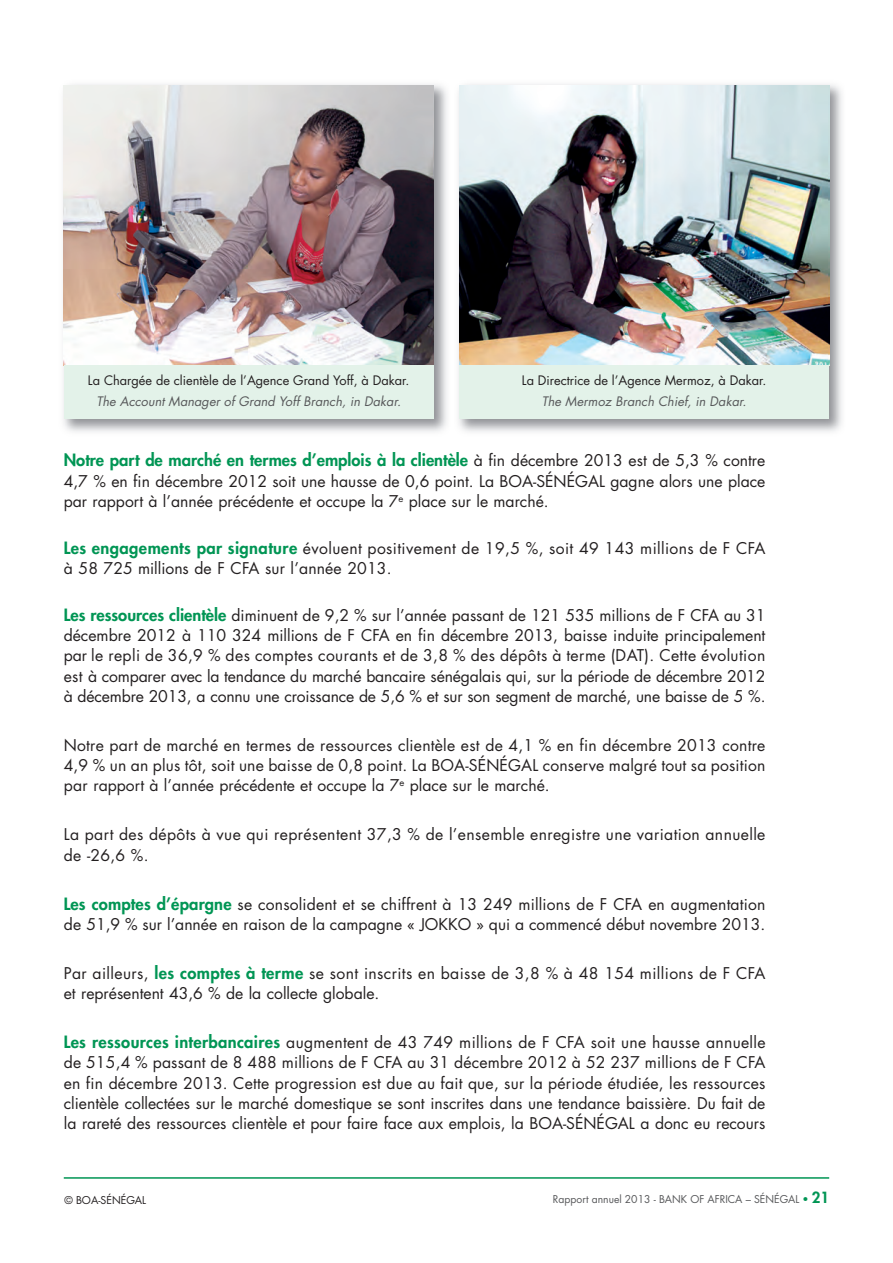
<style>
.page{position:relative;width:893px;height:1263px;background:#fff}
.page>*{position:absolute;margin:0;border:0;box-sizing:border-box;transform-origin:0 0}
.t1{font:800 16.5px "Futura";color:#009554}
.t2{font:15.75px/20.2px "Futura";color:#231f20;text-align:justify}
.t3{font:15.75px/20.2px "Futura";letter-spacing:.025em;color:#231f20}
.t4{font:12.75px "Futura";color:#231f20}
.t5{font:italic 12.75px "Futura";letter-spacing:.005em;color:#57585a}
.t6{font:10.5px "Futura";color:#57585a}
.t7{font:10.5px "Futura";color:#231f20}
.s1{font-weight:400;font-size:15.75px;color:#231f20}
.s2{font-weight:800;font-size:16.5px;color:#009554}
.s3{color:#009554}
.s4{font-weight:800;font-size:15px;color:#009554}
</style>
<div class="page">
<hr style="left:64px;top:1177px;width:765px;height:2px;background:#009554">
<img style="left:63px;top:84px;width:779px;height:348px">
<img style="left:64px;top:85px;width:370px;height:280px">
<div style="left:64px;top:365px;width:370px;height:54px;background:#e3f2e9"></div>
<img style="left:453px;top:84px;width:1px;height:348px">
<img style="left:459px;top:85px;width:370px;height:280px">
<div style="left:459px;top:365px;width:370px;height:54px;background:#e3f2e9"></div>
<p class="t4" style="left:88px;top:375px;width:323px">La Chargée de clientèle de l’Agence Grand Yoff, à Dakar.</p>
<p class="t5" style="left:96px;top:396px;width:306px">The Account Manager of Grand Yoff Branch, in Dakar.</p>
<p class="t4" style="left:522px;top:375px;width:246px">La Directrice de l’Agence Mermoz, à Dakar.</p>
<p class="t5" style="left:542px;top:396px;width:206px">The Mermoz Branch Chief, in Dakar.</p>
<p class="t1" style="left:64px;top:452px;width:703px">Notre part de marché en termes d’emplois à la clientèle <span class="s1">à fin décembre 2013 est de 5,3 % contre</span></p>
<p class="t2" style="left:64px;top:472px;width:703px">4,7 % en fin décembre 2012 soit une hausse de 0,6 point. La BOA-SÉNÉGAL gagne alors une place par rapport à l’année précédente et occupe la 7<sup>e</sup> place sur le marché.</p>
<p class="t3" style="left:64px;top:539px;width:703px"><span class="s2">Les engagements par signature</span> évoluent positivement de 19,5 %, soit 49 143 millions de F CFA à 58 725 millions de F CFA sur l’année 2013.</p>
<p class="t2" style="left:64px;top:606px;width:703px"><span class="s2">Les ressources clientèle</span> diminuent de 9,2 % sur l’année passant de 121 535 millions de F CFA au 31 décembre 2012 à 110 324 millions de F CFA en fin décembre 2013, baisse induite principalement par le repli de 36,9 % des comptes courants et de 3,8 % des dépôts à terme (DAT). Cette évolution est à comparer avec la tendance du marché bancaire sénégalais qui, sur la période de décembre 2012 à décembre 2013, a connu une croissance de 5,6 % et sur son segment de marché, une baisse de 5 %.</p>
<p class="t2" style="left:64px;top:736px;width:703px">Notre part de marché en termes de ressources clientèle est de 4,1 % en fin décembre 2013 contre 4,9 % un an plus tôt, soit une baisse de 0,8 point. La BOA-SÉNÉGAL conserve malgré tout sa position par rapport à l’année précédente et occupe la 7<sup>e</sup> place sur le marché.</p>
<p class="t3" style="left:64px;top:826px;width:703px">La part des dépôts à vue qui représentent 37,3 % de l’ensemble enregistre une variation annuelle de -26,6 %.</p>
<p class="t2" style="left:64px;top:895px;width:703px"><span class="s2">Les comptes d’épargne</span> se consolident et se chiffrent à 13 249 millions de F CFA en augmentation de 51,9 % s ur l’année en raison de la campagne « JOKKO » qui a commencé début novembre 2013.</p>
<p class="t3" style="left:64px;top:964px;width:703px">Par ailleurs, <span class="s2">les comptes à terme</span> se sont inscrits en baisse de 3,8 % à 48 154 millions de F CFA et représentent 43,6 % de la collecte globale.</p>
<p class="t2" style="left:64px;top:1033px;width:703px"><span class="s2">Les ressources interbancaires</span> augmentent de 43 749 millions de F CFA soit une hausse annuelle de 515,4 % passant de 8 488 millions de F CFA au 31 décembre 2012 à 52 237 millions de F CFA en fin décembre 2013. Cette progression est due au fait que, sur la période étudiée, les ressources clientèle collectées sur le marché domestique se sont inscrites dans une tendance baissière. Du fait de la rareté des ressources clientèle et pour faire face aux emplois, la BOA-SÉNÉGAL a donc eu recours</p>
<p class="t7" style="left:64px;top:1195px;width:83px">© BOA-SÉNÉGAL</p>
<p class="t6" style="left:553px;top:1195px;width:278px">Rapport annuel 2013 - BANK OF AFRICA – SÉNÉGAL <span class="s3">•</span> <span class="s4">21</span></p>
</div>
